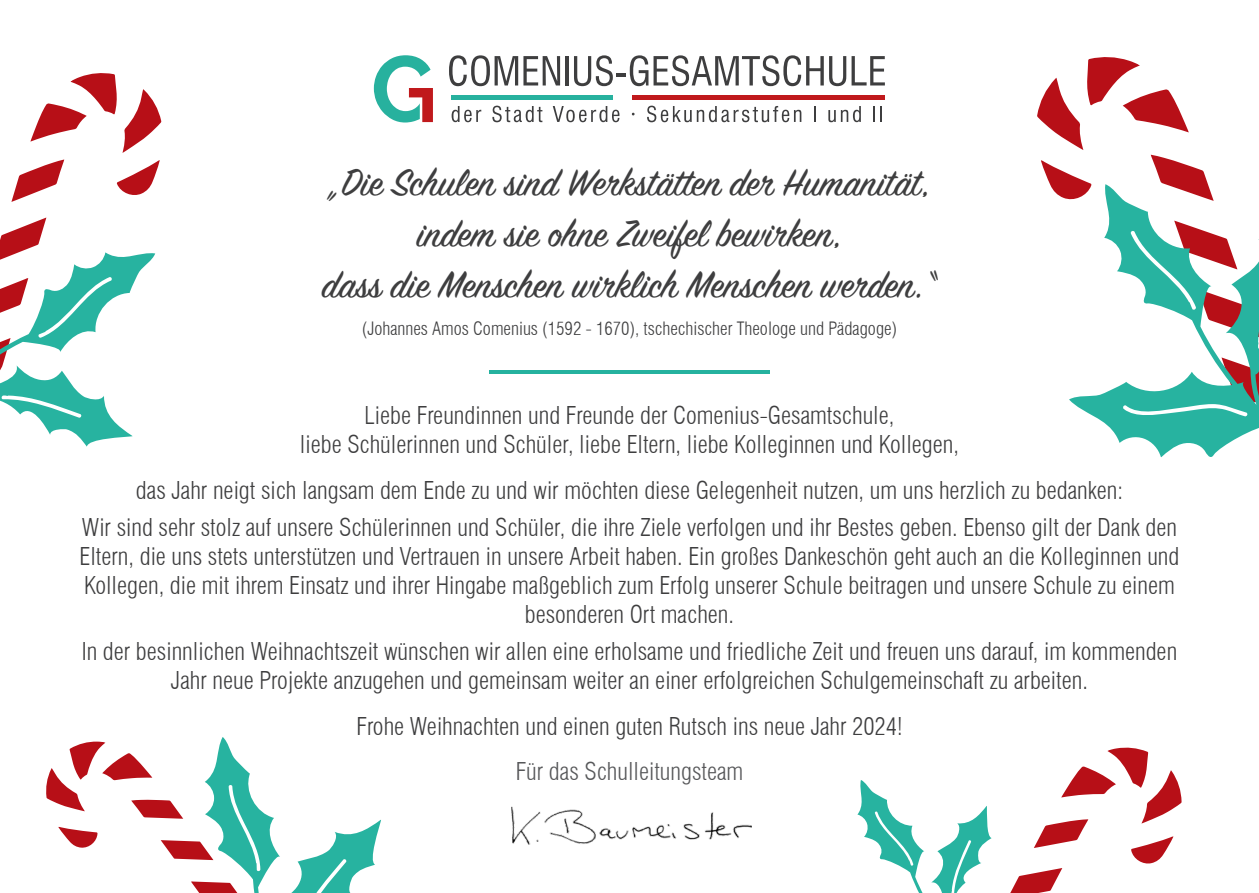
<style>
.page{position:relative;width:1259px;height:893px;background:#fff}
.page>*{position:absolute;margin:0;border:0;box-sizing:border-box;transform-origin:0 0}
.Fließtext{font:42px/51px "Sign Painter House Script";color:#3e3e3f;text-align:center}
.Fließtext-2{font:300 condensed 24px/28.8px "Swiss 721 BT";color:#3e3e3f;text-align:center}
.Fließtext-3{font:300 condensed 24px "Swiss 721 BT";color:#57585a}
.Fließtext-4{font:300 condensed 18px "Swiss 721 BT";color:#3e3e3f}
</style>
<div class="page">
<svg style="left:449px;top:55px;width:111px;height:31px"></svg>
<hr style="left:565px;top:56px;width:4px;height:29px;background:#3e3e3f">
<svg style="left:574px;top:55px;width:311px;height:31px"></svg>
<svg style="left:451px;top:106px;width:30px;height:16px"></svg>
<svg style="left:492px;top:106px;width:50px;height:16px"></svg>
<svg style="left:553px;top:106px;width:66px;height:16px"></svg>
<svg style="left:647px;top:106px;width:44px;height:16px"></svg>
<svg style="left:697px;top:106px;width:104px;height:16px"></svg>
<svg style="left:814px;top:106px;width:1px;height:16px"></svg>
<svg style="left:828px;top:110px;width:7px;height:12px"></svg>
<svg style="left:841px;top:106px;width:20px;height:16px"></svg>
<svg style="left:873px;top:106px;width:9px;height:16px"></svg>
<hr style="left:450px;top:95px;width:162px;height:4px;background:#27b19e">
<hr style="left:632px;top:95px;width:253px;height:4px;background:#c0191c">
<svg style="left:374px;top:55px;width:59px;height:68px"></svg>
<hr style="left:489px;top:371px;width:281px;height:3px;background:#25b29f">
<svg style="left:11px;top:159px;width:53px;height:43px"></svg>
<svg style="left:30px;top:73px;width:131px;height:80px"></svg>
<svg style="left:117px;top:160px;width:43px;height:35px"></svg>
<svg style="left:1037px;top:57px;width:171px;height:142px"></svg>
<svg style="left:1010px;top:747px;width:171px;height:146px"></svg>
<svg style="left:46px;top:737px;width:335px;height:156px"></svg>
<svg style="left:857px;top:780px;width:134px;height:113px"></svg>
<svg style="left:1069px;top:184px;width:190px;height:274px"></svg>
<svg style="left:0;top:217px;width:155px;height:230px"></svg>
<img style="left:511px;top:806px;width:240px;height:39px">
<p class="Fließtext" style="left:322px;top:160px;width:616px">„Die Schulen sind Werkstätten der Humanität, indem sie ohne Zweifel bewirken,<br>dass die Menschen wirklich Menschen werden.“</p>
<p class="Fließtext-4" style="left:362px;top:318px;width:537px">(Johannes Amos Comenius (1592 - 1670), tschechischer Theologe und Pädagoge)</p>
<p class="Fließtext-2" style="left:300px;top:401px;width:660px">Liebe Freundinnen und Freunde der Comenius-Gesamtschule,<br>liebe Schülerinnen und Schüler, liebe Eltern, liebe Kolleginnen und Kollegen,</p>
<p class="Fließtext-2" style="left:136px;top:476px;width:988px">das Jahr neigt sich langsam dem Ende zu und wir möchten diese Gelegenheit nutzen, um uns herzlich zu bedanken:</p>
<p class="Fließtext-2" style="left:80px;top:513px;width:1101px">Wir sind sehr stolz auf unsere Schülerinnen und Schüler, die ihre Ziele verfolgen und ihr Bestes geben. Ebenso gilt der Dank den Eltern, die uns stets unterstützen und Vertrauen in unsere Arbeit haben. Ein großes Dankeschön geht auch an die Kolleginnen und Kollegen, die mit ihrem Einsatz und ihrer Hingabe maßgeblich zum Erfolg unserer Schule beitragen und unsere Schule zu einem besonderen Ort machen.</p>
<p class="Fließtext-2" style="left:82px;top:637px;width:1097px">In der besinnlichen Weihnachtszeit wünschen wir allen eine erholsame und friedliche Zeit und freuen uns darauf, im kommenden<br>Jahr neue Projekte anzugehen und gemeinsam weiter an einer erfolgreichen Schulgemeinschaft zu arbeiten.</p>
<p class="Fließtext-2" style="left:356px;top:711px;width:547px">Frohe Weihnachten und einen guten Rutsch ins neue Jahr 2024!</p>
<p class="Fließtext-3" style="left:516px;top:757px;width:229px">Für das Schulleitungsteam</p>
</div>
